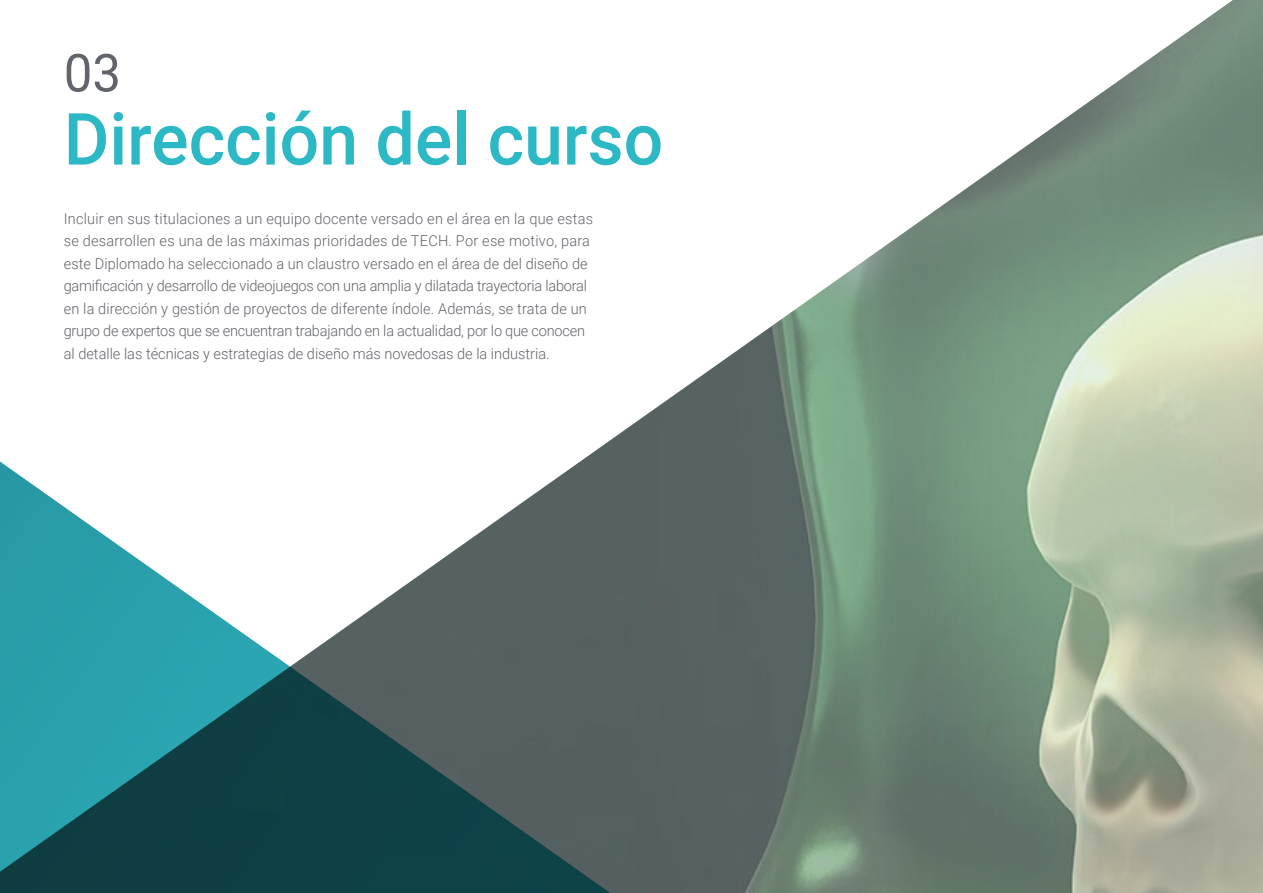
<style>
.page{position:relative;width:1263px;height:893px;background:#fff}
.page>*{position:absolute;margin:0;border:0;box-sizing:border-box;transform-origin:0 0}
.t1{font:500 72px "Roboto";color:#2db8c5}
.t2{font:52.5px "Roboto";color:#61646a}
.t3{font:300 15px/22.5px "Roboto";letter-spacing:.005em;color:#61646a}
</style>
<div class="page">
<img style="left:602px;top:0;width:661px;height:893px">
<svg style="left:0;top:446px;width:640px;height:447px"></svg>
<h2 class="t2" style="left:64px;top:36px;width:59px">03</h2>
<h1 class="t1" style="left:64px;top:89px;width:601px">Dirección del curso</h1>
<p class="t3" style="left:64px;top:207px;width:531px">Incluir en sus titulaciones a un equipo docente versado en el área en la que estas se desarrollen es una de las máximas prioridades de TECH. Por ese motivo, para este Diplomado ha seleccionado a un claustro versado en el área de del diseño de gamificación y desarrollo de videojuegos con una amplia y dilatada trayectoria laboral en la dirección y gestión de proyectos de diferente índole. Además, se trata de un grupo de expertos que se encuentran trabajando en la actualidad, por lo que conocen al detalle las técnicas y estrategias de diseño más novedosas de la industria.</p>
</div>
